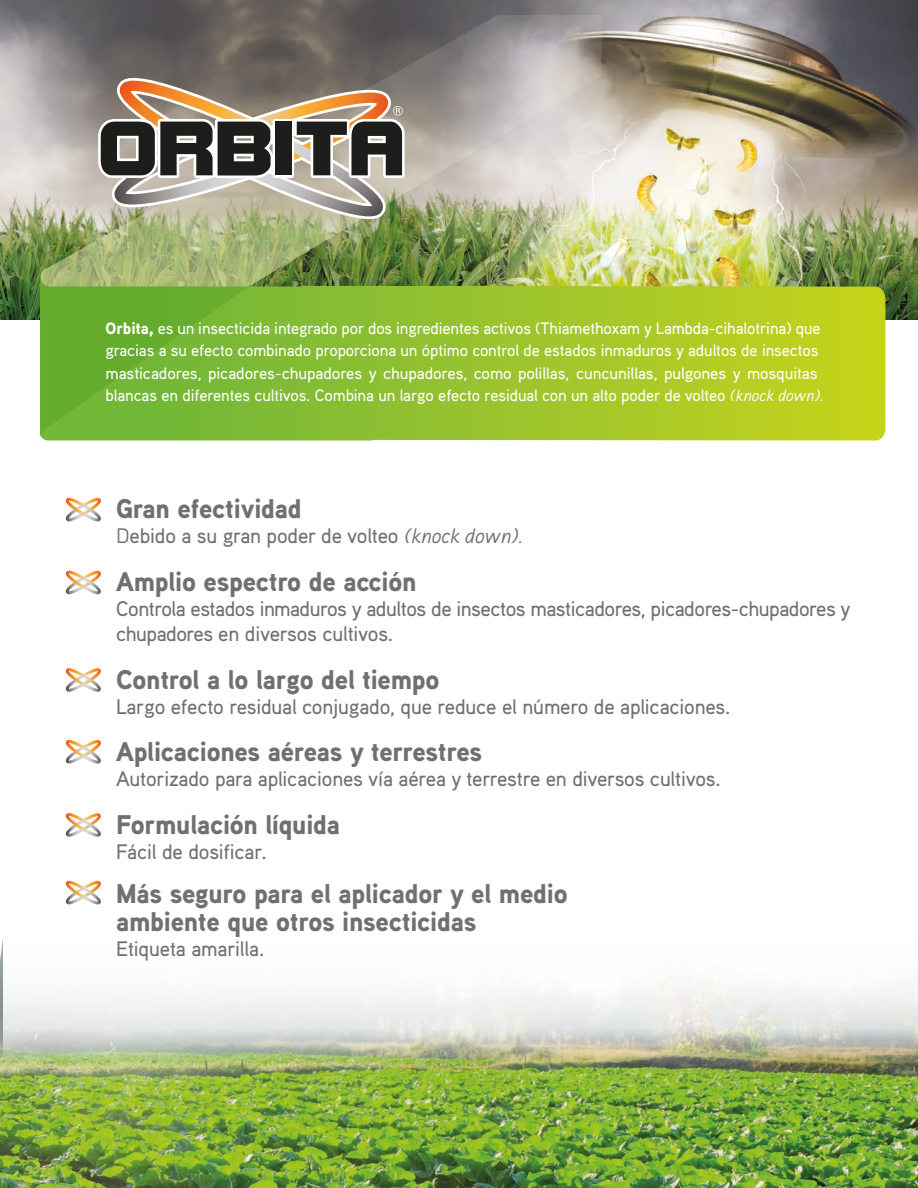
<style>
.page{position:relative;width:918px;height:1188px;background:#fff}
.page>*{position:absolute;margin:0;border:0;box-sizing:border-box;transform-origin:0 0}
.t1{font:900 27px/28.5px "Aaux Pro";letter-spacing:-.01em;color:#70706f}
.t2{font:21px/25.2px "Aaux Pro Medium OSF";letter-spacing:-.01em;color:#70706f}
.t3{font:16.5px/22.5px "Aaux Pro Medium OSF";letter-spacing:-.005em;color:#fff}
.s1{font-family:"Aaux Pro";font-weight:900}
.s2{font-family:"Aaux Pro Regular Italic OSF"}
.s3{font-family:"Aaux Pro Regular OSF"}
</style>
<div class="page">
<img style="left:0;top:940px;width:918px;height:248px">
<svg style="left:4px;top:940px;width:914px;height:125px"></svg>
<img style="left:0;top:0;width:918px;height:320px">
<img style="left:40px;top:15px;width:562px;height:260px">
<svg style="left:249px;top:275px;width:637px;height:166px;background:#a0c32d"></svg>
<svg style="left:40px;top:273px;width:209px;height:168px;background:#73b337"></svg>
<svg style="left:65px;top:498px;width:36px;height:24px"></svg>
<svg style="left:65px;top:571px;width:36px;height:24px"></svg>
<svg style="left:65px;top:668px;width:36px;height:24px"></svg>
<svg style="left:65px;top:740px;width:36px;height:24px"></svg>
<svg style="left:65px;top:813px;width:36px;height:24px"></svg>
<svg style="left:65px;top:881px;width:36px;height:24px"></svg>
<svg style="left:108px;top:0;width:287px;height:69px;background:#615c59"></svg>
<svg style="left:95px;top:69px;width:312px;height:153px;background:#93887a"></svg>
<p class="t3" style="left:106px;top:316px;width:720px"><span class="s1">Orbita,</span> es un insecticida integrado por dos ingredientes activos (Thiamethoxam y Lambda-cihalotrina) que gracias a su efecto combinado proporciona un óptimo control de estados inmaduros y adultos de insectos masticadores, picadores-chupadores y chupadores, como polillas, cuncunillas, pulgones y mosquitas blancas en diferentes cultivos. Combina un largo efecto residual con un alto poder de volteo <span class="s2">(knock down).</span></p>
<h1 class="t1" style="left:116px;top:494px;width:187px">Gran efectividad</h1>
<p class="t2" style="left:116px;top:523px;width:408px"><span class="s3">D</span>ebido a su gran poder de volteo <span class="s2">(knock down).</span></p>
<h1 class="t1" style="left:116px;top:566px;width:302px">Amplio espectro de acción</h1>
<p class="t2" style="left:116px;top:596px;width:736px">Controla estados inmaduros y adultos de insectos masticadores, picadores-chupadores y chupadores en diversos cultivos.</p>
<h1 class="t1" style="left:116px;top:664px;width:325px">Control a lo largo del tiempo</h1>
<p class="t2" style="left:116px;top:693px;width:616px">Largo efecto residual conjugado, que reduce el número de aplicaciones.</p>
<h1 class="t1" style="left:116px;top:737px;width:368px">Aplicaciones aéreas y terrestres</h1>
<p class="t2" style="left:116px;top:766px;width:606px">Autorizado para aplicaciones vía aérea y terrestre en diversos cultivos.</p>
<h1 class="t1" style="left:116px;top:809px;width:226px">Formulación líquida</h1>
<p class="t2" style="left:116px;top:839px;width:152px">Fácil de dosificar.</p>
<h1 class="t1" style="left:116px;top:878px;width:453px">Más seguro para el aplicador y el medio ambiente que otros insecticidas</h1>
<p class="t2" style="left:116px;top:936px;width:150px">Etiqueta amarilla.</p>
</div>
